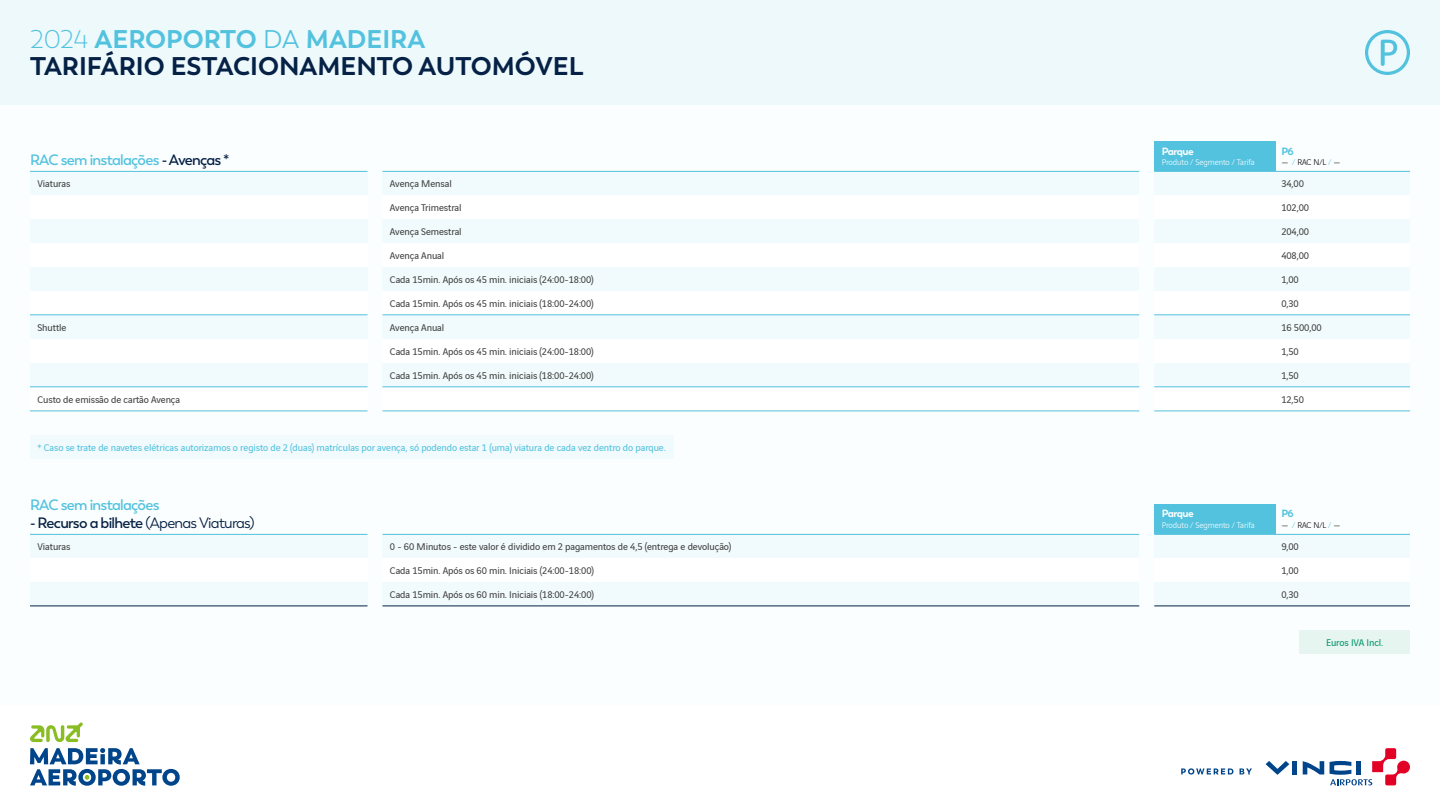
<style>
.page{position:relative;width:1440px;height:810px;background:#fff}
.page>*{position:absolute;margin:0;border:0;box-sizing:border-box;transform-origin:0 0}
.t1{font:700 25.5px/27px "Trenda";color:#052145}
.t2{font:600 15px "Trenda";letter-spacing:-.05em;color:#52c2de}
.t3{font:600 15px "Trenda";letter-spacing:-.05em;color:#052145}
.t4{font:10.5px "Vinci Sans";letter-spacing:-.01em;color:#404040}
.t5{font:10.5px "Vinci Sans";letter-spacing:-.01em;color:#52c2de}
.t6{font:10.5px "Vinci Sans";letter-spacing:-.01em;color:#009669}
.t7{font:700 10.5px "Trenda";letter-spacing:-.05em;color:#fff}
.t8{font:700 10.5px "Trenda";color:#52c2de}
.t9{font:300 9px "Vinci Sans";letter-spacing:-.01em;color:#fff}
.t10{font:300 9px "Vinci Sans";letter-spacing:-.01em;color:#000}
.s1{font-weight:300;color:#52c2de}
.s2{color:#52c2de}
.s3{font-weight:400;color:#52c2de}
.s4{color:#052145}
.s5{font-weight:400}
</style>
<div class="page">
<div style="left:0;top:0;width:1440px;height:105px;background:#eef9fc"></div>
<div style="left:0;top:105px;width:1440px;height:600px;background:#fbfefe"></div>
<div style="left:30px;top:171px;width:338px;height:24px;background:#f1fafc"></div>
<div style="left:30px;top:534px;width:338px;height:24px;background:#f1fafc"></div>
<div style="left:30px;top:315px;width:338px;height:24px;background:#f1fafc"></div>
<div style="left:1154px;top:171px;width:256px;height:24px;background:#f1fafc"></div>
<div style="left:1154px;top:534px;width:256px;height:24px;background:#f1fafc"></div>
<div style="left:382px;top:171px;width:757px;height:24px;background:#f1fafc"></div>
<div style="left:382px;top:534px;width:757px;height:24px;background:#f1fafc"></div>
<div style="left:1154px;top:315px;width:256px;height:24px;background:#f1fafc"></div>
<div style="left:382px;top:315px;width:757px;height:24px;background:#f1fafc"></div>
<div style="left:30px;top:219px;width:338px;height:24px;background:#f1fafc"></div>
<div style="left:30px;top:582px;width:338px;height:24px;background:#f1fafc"></div>
<div style="left:30px;top:363px;width:338px;height:24px;background:#f1fafc"></div>
<div style="left:30px;top:267px;width:338px;height:24px;background:#f1fafc"></div>
<div style="left:1154px;top:219px;width:256px;height:24px;background:#f1fafc"></div>
<div style="left:1154px;top:582px;width:256px;height:24px;background:#f1fafc"></div>
<div style="left:382px;top:219px;width:757px;height:24px;background:#f1fafc"></div>
<div style="left:382px;top:582px;width:757px;height:24px;background:#f1fafc"></div>
<div style="left:1154px;top:363px;width:256px;height:24px;background:#f1fafc"></div>
<div style="left:382px;top:363px;width:757px;height:24px;background:#f1fafc"></div>
<div style="left:1154px;top:267px;width:256px;height:24px;background:#f1fafc"></div>
<div style="left:382px;top:267px;width:757px;height:24px;background:#f1fafc"></div>
<div style="left:30px;top:195px;width:338px;height:24px;background:#fff"></div>
<div style="left:30px;top:558px;width:338px;height:24px;background:#fff"></div>
<div style="left:30px;top:339px;width:338px;height:24px;background:#fff"></div>
<div style="left:1154px;top:195px;width:256px;height:24px;background:#fff"></div>
<div style="left:1154px;top:558px;width:256px;height:24px;background:#fff"></div>
<div style="left:382px;top:195px;width:757px;height:24px;background:#fff"></div>
<div style="left:382px;top:558px;width:757px;height:24px;background:#fff"></div>
<div style="left:1154px;top:339px;width:256px;height:24px;background:#fff"></div>
<div style="left:382px;top:339px;width:757px;height:24px;background:#fff"></div>
<div style="left:30px;top:243px;width:338px;height:24px;background:#fff"></div>
<div style="left:30px;top:387px;width:338px;height:24px;background:#fff"></div>
<div style="left:30px;top:291px;width:338px;height:24px;background:#fff"></div>
<div style="left:1154px;top:243px;width:256px;height:24px;background:#fff"></div>
<div style="left:382px;top:243px;width:757px;height:24px;background:#fff"></div>
<div style="left:1154px;top:387px;width:256px;height:24px;background:#fff"></div>
<div style="left:382px;top:387px;width:757px;height:24px;background:#fff"></div>
<div style="left:1154px;top:291px;width:256px;height:24px;background:#fff"></div>
<div style="left:382px;top:291px;width:757px;height:24px;background:#fff"></div>
<hr style="left:30px;top:171px;width:338px;height:1px;background:#52c2de">
<hr style="left:30px;top:534px;width:338px;height:1px;background:#52c2de">
<hr style="left:1154px;top:171px;width:256px;height:1px;background:#52c2de">
<hr style="left:1154px;top:534px;width:256px;height:1px;background:#52c2de">
<hr style="left:382px;top:171px;width:757px;height:1px;background:#52c2de">
<hr style="left:382px;top:534px;width:757px;height:1px;background:#52c2de">
<hr style="left:30px;top:411px;width:338px;height:1px;background:#52c2de">
<hr style="left:30px;top:606px;width:338px;height:1px;background:#052145">
<hr style="left:30px;top:315px;width:338px;height:1px;background:#52c2de">
<hr style="left:30px;top:387px;width:338px;height:1px;background:#52c2de">
<hr style="left:1154px;top:411px;width:256px;height:1px;background:#52c2de">
<hr style="left:1154px;top:606px;width:256px;height:1px;background:#052145">
<hr style="left:382px;top:411px;width:757px;height:1px;background:#52c2de">
<hr style="left:382px;top:606px;width:757px;height:1px;background:#052145">
<hr style="left:1154px;top:315px;width:256px;height:1px;background:#52c2de">
<hr style="left:1154px;top:387px;width:256px;height:1px;background:#52c2de">
<hr style="left:382px;top:315px;width:757px;height:1px;background:#52c2de">
<hr style="left:382px;top:387px;width:757px;height:1px;background:#52c2de">
<div style="left:1299px;top:630px;width:111px;height:24px;background:#e6f5f0"></div>
<div style="left:30px;top:435px;width:643px;height:24px;background:#f1fafc"></div>
<div style="left:1154px;top:141px;width:121px;height:30px;background:#52c2de"></div>
<div style="left:1154px;top:504px;width:121px;height:30px;background:#52c2de"></div>
<svg style="left:1181px;top:768px;width:52px;height:7px"></svg>
<svg style="left:1240px;top:768px;width:12px;height:6px"></svg>
<hr style="left:1293px;top:761px;width:4px;height:13px;background:#00458a">
<svg style="left:1303px;top:761px;width:21px;height:13px"></svg>
<svg style="left:1266px;top:761px;width:23px;height:14px"></svg>
<svg style="left:1330px;top:748px;width:80px;height:37px"></svg>
<svg style="left:1365px;top:30px;width:45px;height:45px"></svg>
<svg style="left:30px;top:722px;width:53px;height:20px"></svg>
<svg style="left:30px;top:748px;width:150px;height:38px"></svg>
<h1 class="t1" style="left:30px;top:26px;width:555px"><span class="s1">2024</span> <span class="s2">AEROPORTO</span> <span class="s3">DA</span> <span class="s2">MADEIRA<br></span>TARIFÁRIO ESTACIONAMENTO AUTOMÓVEL</h1>
<h2 class="t2" style="left:30px;top:151px;width:201px">RAC sem instalações <span class="s4">- Avenças *</span></h2>
<p class="t4" style="left:38px;top:176px;width:35px">Viaturas</p>
<p class="t4" style="left:38px;top:320px;width:31px">Shuttle</p>
<p class="t4" style="left:38px;top:392px;width:144px">Custo de emissão de cartão Avença</p>
<p class="t4" style="left:390px;top:176px;width:63px">Avença Mensal</p>
<p class="t4" style="left:390px;top:200px;width:73px">Avença Trimestral</p>
<p class="t4" style="left:390px;top:224px;width:73px">Avença Semestral</p>
<p class="t4" style="left:390px;top:248px;width:56px">Avença Anual</p>
<p class="t4" style="left:390px;top:272px;width:205px">Cada 15min. Após os 45 min. iniciais (24:00-18:00)</p>
<p class="t4" style="left:390px;top:296px;width:205px">Cada 15min. Após os 45 min. iniciais (18:00-24:00)</p>
<p class="t4" style="left:390px;top:320px;width:56px">Avença Anual</p>
<p class="t4" style="left:390px;top:344px;width:205px">Cada 15min. Após os 45 min. iniciais (24:00-18:00)</p>
<p class="t4" style="left:390px;top:368px;width:205px">Cada 15min. Após os 45 min. iniciais (18:00-24:00)</p>
<p class="t5" style="left:38px;top:440px;width:630px">* Caso se trate de navetes elétricas autorizamos o registo de 2 (duas) matrículas por avença, só podendo estar 1 (uma) viatura de cada vez dentro do parque.</p>
<h2 class="t2" style="left:30px;top:496px;width:131px">RAC sem instalações</h2>
<h2 class="t3" style="left:30px;top:514px;width:226px">- Recurso a bilhete <span class="s5">(Apenas Viaturas)</span></h2>
<p class="t4" style="left:38px;top:539px;width:35px">Viaturas</p>
<p class="t4" style="left:390px;top:539px;width:343px">0 - 60 Minutos - este valor é dividido em 2 pagamentos de 4,5 (entrega e devolução)</p>
<p class="t4" style="left:390px;top:563px;width:205px">Cada 15min. Após os 60 min. Iniciais (24:00-18:00)</p>
<p class="t4" style="left:390px;top:587px;width:205px">Cada 15min. Após os 60 min. Iniciais (18:00-24:00)</p>
<p class="t7" style="left:1162px;top:144px;width:34px">Parque</p>
<p class="t9" style="left:1162px;top:156px;width:95px">Produto / Segmento / Tarifa</p>
<p class="t8" style="left:1281px;top:144px;width:14px">P6</p>
<p class="t10" style="left:1281px;top:156px;width:61px">— <span class="s2">/</span> RAC N/L <span class="s2">/</span> —</p>
<p class="t4" style="left:1281px;top:176px;width:24px">34,00</p>
<p class="t4" style="left:1281px;top:200px;width:29px">102,00</p>
<p class="t4" style="left:1281px;top:224px;width:29px">204,00</p>
<p class="t4" style="left:1281px;top:248px;width:29px">408,00</p>
<p class="t4" style="left:1281px;top:272px;width:19px">1,00</p>
<p class="t4" style="left:1281px;top:296px;width:19px">0,30</p>
<p class="t4" style="left:1281px;top:320px;width:42px">16 500,00</p>
<p class="t4" style="left:1281px;top:344px;width:19px">1,50</p>
<p class="t4" style="left:1281px;top:368px;width:19px">1,50</p>
<p class="t4" style="left:1281px;top:392px;width:24px">12,50</p>
<p class="t7" style="left:1162px;top:507px;width:34px">Parque</p>
<p class="t9" style="left:1162px;top:519px;width:95px">Produto / Segmento / Tarifa</p>
<p class="t8" style="left:1281px;top:507px;width:14px">P6</p>
<p class="t10" style="left:1281px;top:519px;width:61px">— <span class="s2">/</span> RAC N/L <span class="s2">/</span> —</p>
<p class="t4" style="left:1281px;top:539px;width:19px">9,00</p>
<p class="t4" style="left:1281px;top:563px;width:19px">1,00</p>
<p class="t4" style="left:1281px;top:587px;width:19px">0,30</p>
<p class="t6" style="left:1326px;top:635px;width:59px">Euros IVA Incl.</p>
</div>
